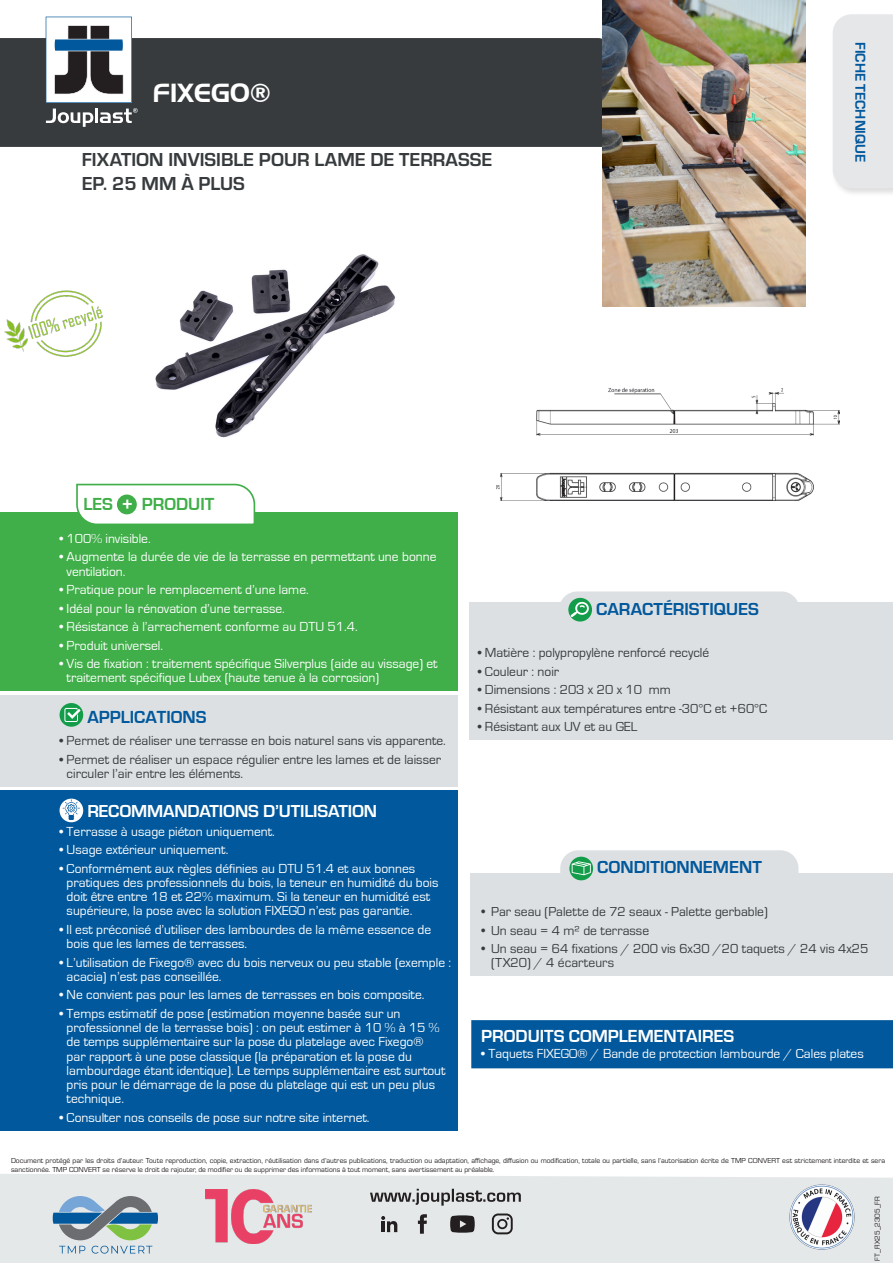
<style>
.page{position:relative;width:893px;height:1263px;background:#fff}
.page>*{position:absolute;margin:0;border:0;box-sizing:border-box;transform-origin:0 0}
.Nom_générique{font:25.5px "Handel Gothic BT";color:#fff}
.Désignation{font:700 19.5px/23.4px "Eurostile";color:#373b3d}
.t1{font:700 18px "Eurostile";color:#01589c}
.Specifique{font:700 18px "Eurostile";letter-spacing:-.01em;color:#fff}
.t2{font:700 18px "Eurostile";color:#fff}
.t3{font:700 18px "Eurostile";color:#01589c}
.t4{font:700 18px "Eurostile";color:#40ae49}
.t5{font:700 14.7px "Eurostile";color:#01589c}
.Specifique-2{font:13.5px/14.2px "Eurostile";color:#fff}
.Specifique-3{font:13.5px/14.2px "Eurostile";color:#373b3d}
.t6{font:13.5px/14.2px "Eurostile";color:#373b3d}
.t7{font:7.5px/9px "Eurostile";color:#231f20}
.s1{color:#fff}
</style>
<div class="page">
<div style="left:0;top:1174px;width:893px;height:89px;background:#e5e8e9"></div>
<div style="left:0;top:38px;width:602px;height:109px;background:#373b3d"></div>
<svg style="left:53px;top:1196px;width:105px;height:44px;background:#84a2aa"></svg>
<svg style="left:59px;top:1246px;width:26px;height:7px"></svg>
<svg style="left:92px;top:1246px;width:60px;height:7px"></svg>
<img style="left:789px;top:1184px;width:66px;height:66px">
<img style="left:205px;top:1189px;width:106px;height:54px">
<svg style="left:370px;top:1189px;width:151px;height:16px;background:#aaabac"></svg>
<svg style="left:450px;top:1215px;width:25px;height:18px"></svg>
<svg style="left:381px;top:1216px;width:16px;height:16px"></svg>
<svg style="left:418px;top:1214px;width:9px;height:20px"></svg>
<svg style="left:492px;top:1213px;width:21px;height:21px"></svg>
<div style="left:470px;top:873px;width:423px;height:103px;background:#dde0e2"></div>
<div style="left:560px;top:850px;width:238px;height:42px;background:#dde0e2;border-radius:18px"></div>
<svg style="left:569px;top:857px;width:24px;height:23px"></svg>
<svg style="left:572px;top:861px;width:19px;height:14px"></svg>
<div style="left:469px;top:603px;width:424px;height:137px;background:#dde0e2"></div>
<div style="left:559px;top:591px;width:240px;height:42px;background:#dde0e2;border-radius:18px"></div>
<div style="left:568px;top:598px;width:24px;height:23px;background:#139d4a;border-radius:50%"></div>
<svg style="left:571px;top:602px;width:18px;height:15px"></svg>
<img style="left:602px;top:1px;width:203px;height:306px">
<div style="left:830px;top:13px;width:63px;height:184px;background:#231f20;opacity:.15"></div>
<div style="left:833px;top:14px;width:60px;height:174px;background:#e6e7e9"></div>
<img style="left:496px;top:388px;width:343px;height:113px">
<svg style="left:46px;top:17px;width:92px;height:110px"></svg>
<img style="left:4px;top:290px;width:99px;height:67px">
<img style="left:155px;top:254px;width:241px;height:184px">
<div style="left:0;top:513px;width:458px;height:178px;background:#40ae49"></div>
<div style="left:0;top:694px;width:458px;height:92px;background:#dde0e2"></div>
<div style="left:60px;top:703px;width:23px;height:24px;background:#139d4a;border-radius:50%"></div>
<svg style="left:64px;top:708px;width:16px;height:14px"></svg>
<div style="left:0;top:790px;width:458px;height:340px;background:#01589c"></div>
<div style="left:60px;top:799px;width:23px;height:23px;background:#fff;border-radius:50%"></div>
<svg style="left:63px;top:799px;width:17px;height:21px"></svg>
<svg style="left:75px;top:483px;width:181px;height:41px"></svg>
<div style="left:117px;top:494px;width:20px;height:20px;background:#40ae49;border-radius:50%"></div>
<div style="left:471px;top:1020px;width:422px;height:48px;background:#01589c"></div>
<p class="Nom_générique" style="left:152px;top:78px;width:120px">FIXEGO®</p>
<p class="Désignation" style="left:82px;top:147px;width:412px">FIXATION INVISIBLE POUR LAME DE TERRASSE<br>EP. 25 MM À PLUS</p>
<p class="t4" style="left:83px;top:495px;width:132px">LES <span class="s1">+</span> PRODUIT</p>
<p class="t5" style="left:871px;top:42px;width:122px;rotate:90deg">FICHE TECHNIQUE</p>
<p class="Specifique-2" style="left:60px;top:532px;width:93px">• 100% invisible.</p>
<p class="Specifique-2" style="left:67px;top:550px;width:371px;text-indent:-7px">• Augmente la durée de vie de la terrasse en permettant une bonne ventilation.</p>
<p class="Specifique-2" style="left:60px;top:583px;width:251px">• Pratique pour le remplacement d’une lame.</p>
<p class="Specifique-2" style="left:60px;top:601px;width:227px">• Idéal pour la rénovation d’une terrasse.</p>
<p class="Specifique-2" style="left:60px;top:620px;width:300px">• Résistance à l’arrachement conforme au DTU 51.4.</p>
<p class="Specifique-2" style="left:60px;top:638px;width:105px">• Produit universel.</p>
<p class="Specifique-2" style="left:67px;top:657px;width:372px;text-indent:-7px">• Vis de fixation : traitement spécifique Silverplus (aide au vissage) et traitement spécifique Lubex (haute tenue à la corrosion)</p>
<p class="t3" style="left:87px;top:708px;width:121px">APPLICATIONS</p>
<p class="Specifique-3" style="left:60px;top:734px;width:388px">• Permet de réaliser une terrasse en bois naturel sans vis apparente.</p>
<p class="Specifique-3" style="left:67px;top:752px;width:376px;text-indent:-7px">• Permet de réaliser un espace régulier entre les lames et de laisser circuler l’air entre les éléments.</p>
<p class="Specifique" style="left:87px;top:798px;width:291px">RECOMMANDATIONS D’UTILISATION</p>
<p class="Specifique-2" style="left:60px;top:824px;width:217px">• Terrasse à usage piéton uniquement.</p>
<p class="Specifique-2" style="left:60px;top:843px;width:170px">• Usage extérieur uniquement.</p>
<p class="Specifique-2" style="left:67px;top:861px;width:373px;text-indent:-7px">• Conformément aux règles définies au DTU 51.4 et aux bonnes pratiques des professionnels du bois, la teneur en humidité du bois doit être entre 18 et 22% maximum. Si la teneur en humidité est supérieure, la pose avec la solution FIXEGO n’est pas garantie.</p>
<p class="Specifique-2" style="left:67px;top:922px;width:366px;text-indent:-7px">• Il est préconisé d’utiliser des lambourdes de la même essence de bois que les lames de terrasses.</p>
<p class="Specifique-2" style="left:67px;top:955px;width:386px;text-indent:-7px">• L’utilisation de Fixego® avec du bois nerveux ou peu stable (exemple : acacia) n’est pas conseillée.</p>
<p class="Specifique-2" style="left:60px;top:988px;width:366px">• Ne convient pas pour les lames de terrasses en bois composite.</p>
<p class="Specifique-2" style="left:67px;top:1006px;width:380px;text-indent:-7px">• Temps estimatif de pose (estimation moyenne basée sur un professionnel de la terrasse bois) : on peut estimer à 10 % à 15 % de temps supplémentaire sur la pose du platelage avec Fixego® par rapport à une pose classique (la préparation et la pose du lambourdage étant identique). Le temps supplémentaire est surtout pris pour le démarrage de la pose du platelage qui est un peu plus technique.</p>
<p class="Specifique-2" style="left:60px;top:1110px;width:311px">• Consulter nos conseils de pose sur notre site internet.</p>
<p class="t1" style="left:596px;top:596px;width:164px">CARACTÉRISTIQUES</p>
<p class="Specifique-3" style="left:478px;top:646px;width:233px">• Matière : polypropylène renforcé recyclé</p>
<p class="Specifique-3" style="left:478px;top:664px;width:83px">• Couleur : noir</p>
<p class="Specifique-3" style="left:478px;top:683px;width:195px">• Dimensions : 203 x 20 x 10 mm</p>
<p class="Specifique-3" style="left:478px;top:701px;width:291px">• Résistant aux températures entre -30°C et +60°C</p>
<p class="Specifique-3" style="left:478px;top:720px;width:161px">• Résistant aux UV et au GEL</p>
<p class="t1" style="left:597px;top:854px;width:166px">CONDITIONNEMENT</p>
<p class="t6" style="left:479px;top:904px;width:290px">• Par seau (Palette de 72 seaux - Palette gerbable)</p>
<p class="t6" style="left:479px;top:922px;width:172px">• Un seau = 4 m² de terrasse</p>
<p class="t6" style="left:491px;top:941px;width:379px;text-indent:-12px">• Un seau = 64 fixations / 200 vis 6x30 /20 taquets / 24 vis 4x25 (TX20) / 4 écarteurs</p>
<p class="t2" style="left:481px;top:1026px;width:254px">PRODUITS COMPLEMENTAIRES</p>
<p class="Specifique-2" style="left:481px;top:1047px;width:384px">• Taquets FIXEGO® / Bande de protection lambourde / Cales plates</p>
<p class="t7" style="left:11px;top:1156px;width:875px">Document protégé par les droits d’auteur. Toute reproduction, copie, extraction, réutilisation dans d’autres publications, traduction ou adaptation, affichage, diffusion ou modification, totale ou partielle, sans l’autorisation écrite de TMP CONVERT est strictement interdite et sera sanctionnée. TMP CONVERT se réserve le droit de rajouter, de modifier ou de supprimer des informations à tout moment, sans avertissement au préalable.</p>
<p class="t7" style="left:872px;top:1261px;width:66px;rotate:-90deg">FT_FIX25_2305_FR</p>
</div>
